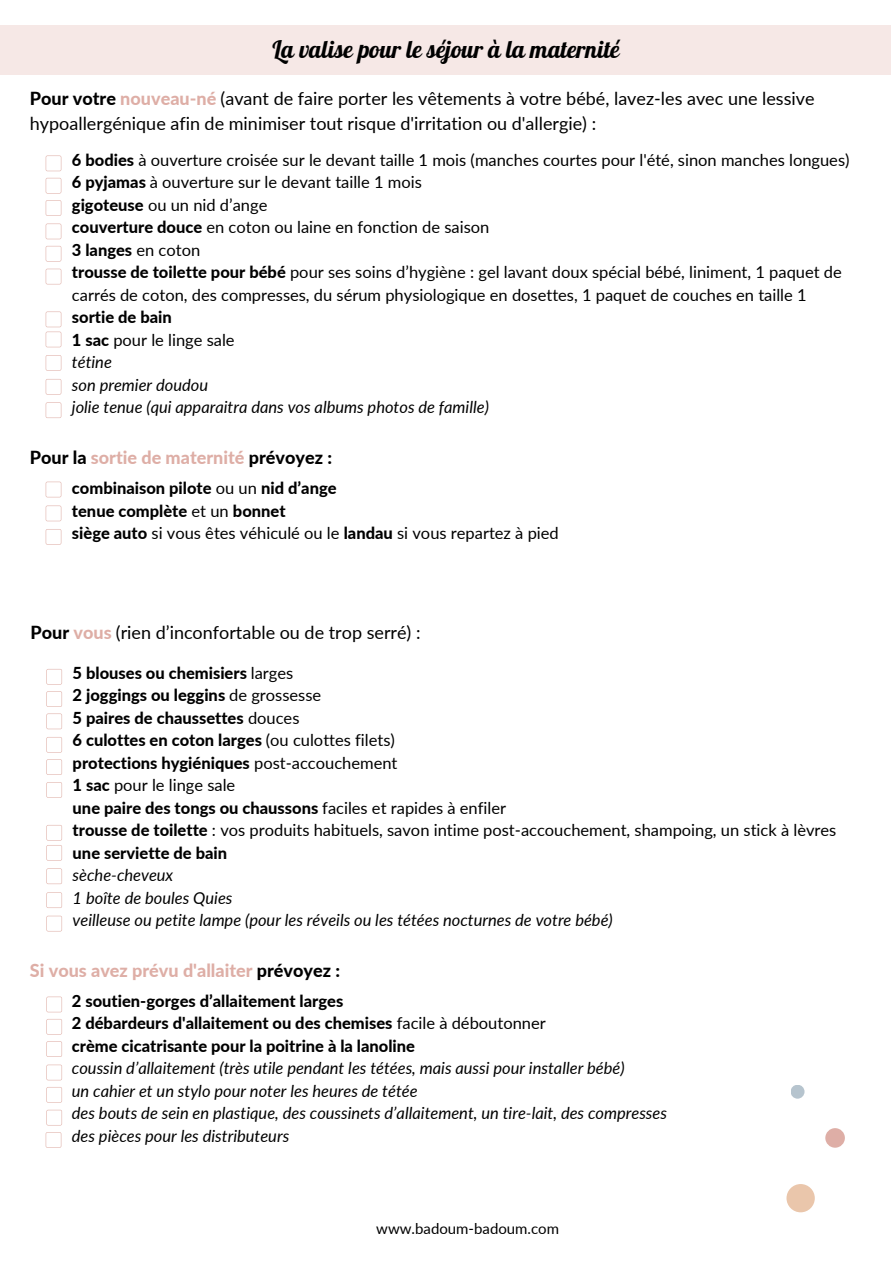
<style>
.page{position:relative;width:893px;height:1264px;background:#fff}
.page>*{position:absolute;margin:0;border:0;box-sizing:border-box;transform-origin:0 0}
.t1{font:24px "Lobster";color:#000}
.t2{font:18px/24.8px "Lato";color:#000}
.t3{font:800 18px "Lato";color:#deaea6}
.t4{font:16.5px/22.5px "Lato";color:#000}
.t5{font:italic 16.5px/22.5px "Lato";color:#000}
.t6{font:800 16.5px/22.5px "Lato";color:#000}
.t7{font:15px "Lato";color:#000}
.s1{font-weight:800}
.s2{font-weight:800;color:#deaea6}
.s3{font-weight:800;font-style:normal}
.s4{font-style:normal}
.s5{color:#000}
.s6{font-weight:400}
</style>
<div class="page">
<div style="left:0;top:26px;width:890px;height:48px;background:#f6e8e6"></div>
<svg style="left:46px;top:155px;width:15px;height:16px"></svg>
<svg style="left:46px;top:178px;width:15px;height:15px"></svg>
<svg style="left:46px;top:200px;width:15px;height:16px"></svg>
<svg style="left:46px;top:223px;width:15px;height:16px"></svg>
<svg style="left:46px;top:246px;width:15px;height:15px"></svg>
<svg style="left:46px;top:269px;width:15px;height:15px"></svg>
<svg style="left:46px;top:311px;width:15px;height:36px"></svg>
<svg style="left:46px;top:355px;width:15px;height:16px"></svg>
<svg style="left:46px;top:379px;width:15px;height:15px"></svg>
<svg style="left:46px;top:402px;width:15px;height:16px"></svg>
<svg style="left:46px;top:481px;width:15px;height:16px"></svg>
<svg style="left:46px;top:505px;width:15px;height:16px"></svg>
<svg style="left:46px;top:529px;width:15px;height:15px"></svg>
<svg style="left:46px;top:669px;width:16px;height:15px"></svg>
<svg style="left:46px;top:691px;width:16px;height:16px"></svg>
<svg style="left:46px;top:713px;width:16px;height:16px"></svg>
<svg style="left:46px;top:737px;width:16px;height:15px"></svg>
<svg style="left:46px;top:759px;width:16px;height:16px"></svg>
<svg style="left:46px;top:782px;width:16px;height:15px"></svg>
<svg style="left:46px;top:825px;width:16px;height:35px"></svg>
<svg style="left:46px;top:868px;width:16px;height:16px"></svg>
<svg style="left:46px;top:892px;width:16px;height:16px"></svg>
<svg style="left:46px;top:915px;width:16px;height:16px"></svg>
<svg style="left:46px;top:996px;width:16px;height:16px"></svg>
<svg style="left:46px;top:1019px;width:16px;height:15px"></svg>
<svg style="left:46px;top:1041px;width:16px;height:15px"></svg>
<svg style="left:46px;top:1064px;width:16px;height:16px"></svg>
<svg style="left:46px;top:1087px;width:16px;height:15px"></svg>
<svg style="left:46px;top:1109px;width:16px;height:16px"></svg>
<svg style="left:46px;top:1132px;width:15px;height:15px"></svg>
<div style="left:786px;top:1183px;width:28px;height:29px;background:#eac6ab;border-radius:50%"></div>
<div style="left:825px;top:1128px;width:19px;height:19px;background:#deaea6;border-radius:50%"></div>
<div style="left:790px;top:1084px;width:14px;height:14px;background:#b6c4ce;border-radius:50%"></div>
<h1 class="t1" style="left:272px;top:34px;width:349px">La valise pour le séjour à la maternité</h1>
<p class="t2" style="left:30px;top:86px;width:786px"><span class="s1">Pour votre</span> <span class="s2">nouveau-né</span> (avant de faire porter les vêtements à votre bébé, lavez-les avec une lessive hypoallergénique afin de minimiser tout risque d'irritation ou d'allergie) :</p>
<p class="t4" style="left:72px;top:148px;width:779px"><span class="s1">6 bodies</span> à ouverture croisée sur le devant taille 1 mois (manches courtes pour l'été, sinon manches longues)<br><span class="s1">6 pyjamas</span> à ouverture sur le devant taille 1 mois<br><span class="s1">gigoteuse</span> ou un nid d’ange<br><span class="s1">couverture douce</span> en coton ou laine en fonction de saison<br><span class="s1">3 langes</span> en coton<br><span class="s1">trousse de toilette pour bébé</span> pour ses soins d’hygiène : gel lavant doux spécial bébé, liniment, 1 paquet de carrés de coton, des compresses, du sérum physiologique en dosettes, 1 paquet de couches en taille 1</p>
<p class="t5" style="left:72px;top:305px;width:418px"><span class="s3">sortie de bain<br>1 sac</span> <span class="s4">pour le linge sale<br></span>tétine<br>son premier doudou<br>jolie tenue (qui apparaitra dans vos albums photos de famille)</p>
<p class="t3" style="left:30px;top:446px;width:303px"><span class="s5">Pour la</span> sortie de maternité <span class="s5">prévoyez :</span></p>
<p class="t6" style="left:72px;top:477px;width:488px">combinaison pilote <span class="s6">ou un</span> nid d’ange<br>tenue complète <span class="s6">et un</span> bonnet<br>siège auto <span class="s6">si vous êtes véhiculé ou le</span> landau <span class="s6">si vous repartez à pied</span></p>
<p class="t2" style="left:31px;top:620px;width:391px"><span class="s1">Pour</span> <span class="s2">vous</span> (rien d’inconfortable ou de trop serré) :</p>
<p class="t4" style="left:73px;top:661px;width:765px"><span class="s1">5 blouses ou chemisiers</span> larges<br><span class="s1">2 joggings ou leggins</span> de grossesse<br><span class="s1">5 paires de chaussettes</span> douces<br><span class="s1">6 culottes en coton larges</span> (ou culottes filets)<br><span class="s1">protections hygiéniques</span> post-accouchement<br><span class="s1">1 sac</span> pour le linge sale<br><span class="s1">une paire des tongs ou chaussons</span> faciles et rapides à enfiler<br><span class="s1">trousse de toilette</span> : vos produits habituels, savon intime post-accouchement, shampoing, un stick à lèvres <span class="s1">une serviette de bain</span></p>
<p class="t5" style="left:73px;top:863px;width:541px">sèche-cheveux<br>1 boîte de boules Quies<br>veilleuse ou petite lampe (pour les réveils ou les tétées nocturnes de votre bébé)</p>
<p class="t3" style="left:30px;top:959px;width:311px">Si vous avez prévu d'allaiter <span class="s5">prévoyez :</span></p>
<p class="t6" style="left:72px;top:989px;width:475px">2 soutien-gorges d’allaitement larges<br>2 débardeurs d'allaitement ou des chemises <span class="s6">facile à déboutonner </span>crème cicatrisante pour la poitrine à la lanoline</p>
<p class="t5" style="left:72px;top:1056px;width:596px">coussin d’allaitement (très utile pendant les tétées, mais aussi pour installer bébé)<br>un cahier et un stylo pour noter les heures de tétée<br>des bouts de sein en plastique, des coussinets d’allaitement, un tire-lait, des compresses des pièces pour les distributeurs</p>
<p class="t7" style="left:376px;top:1218px;width:184px">www.badoum-badoum.com</p>
</div>
